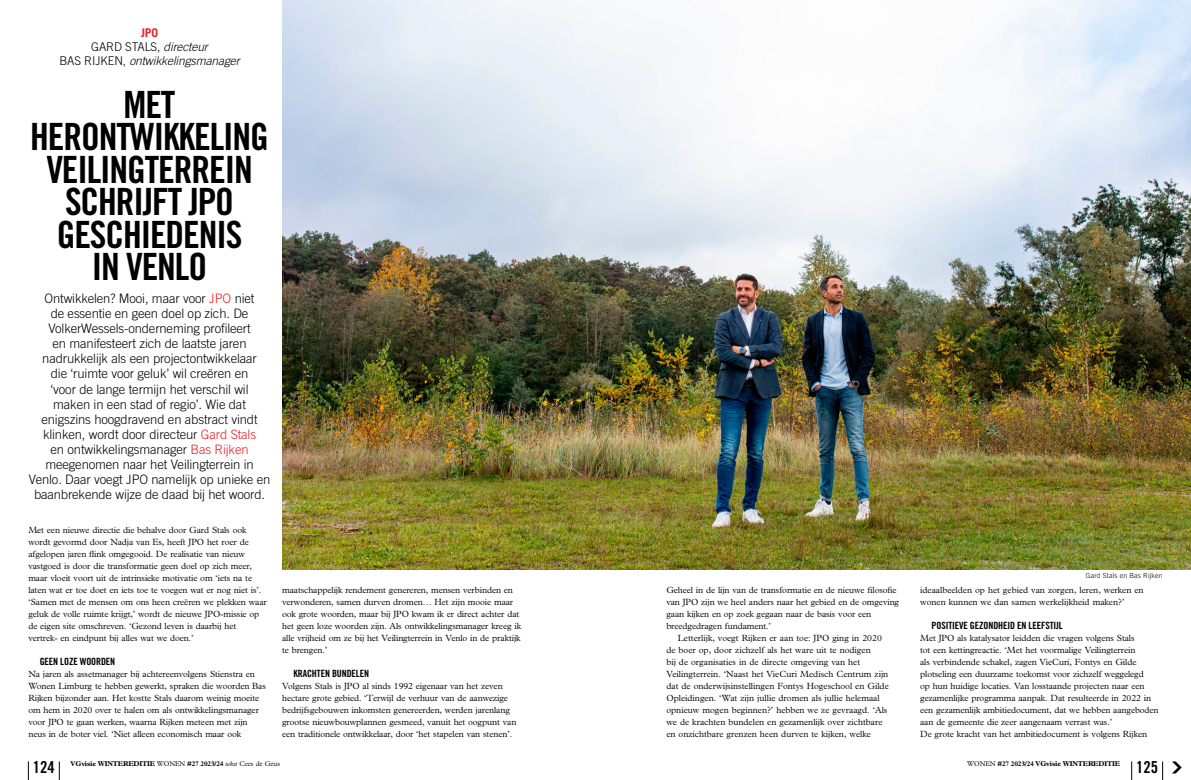
<style>
.page{position:relative;width:1191px;height:780px;background:#fff}
.page>*{position:absolute;margin:0;border:0;box-sizing:border-box;transform-origin:0 0}
.t1{font:37.5px/32.5px "Trade Gothic Bold Cond Twenty";letter-spacing:-.03em;color:#000;text-align:center}
.t2{font:16.5px "Trade Gothic Bold Cond Twenty";color:#000}
.t3{font:300 13px/15px "Trade Gothic";letter-spacing:-.01em;color:#000;text-align:center}
.t4{font:italic 300 12px/14px "Trade Gothic";letter-spacing:-.01em;color:#000;text-align:center}
.t5{font:10px "Trade Gothic Bold Cond Twenty";letter-spacing:-.01em;color:#000}
.t6{font:300 9px/12px "M Plantin";letter-spacing:-.01em;color:#000}
.t7{font:700 7px "M Plantin";letter-spacing:-.02em;color:#000}
.t8{font:300 7px "Trade Gothic";letter-spacing:.02em;color:#000}
.s1{font-weight:700;font-style:normal;color:#ed1d24}
.s2{font-style:normal}
.s3{color:#ed1d24}
.s4{font-weight:300}
.s5{font-weight:300;font-style:italic}
</style>
<div class="page">
<img style="left:282px;top:0;width:909px;height:569px">
<svg style="left:1172px;top:761px;width:9px;height:12px"></svg>
<svg style="left:28px;top:761px;width:1px;height:19px"></svg>
<svg style="left:59px;top:761px;width:1px;height:19px"></svg>
<svg style="left:1162px;top:761px;width:1px;height:19px"></svg>
<svg style="left:1131px;top:761px;width:1px;height:19px"></svg>
<h3 class="t4" style="left:59px;top:26px;width:182px"><span class="s1">JPO<br></span><span class="s2">GARD STALS,</span> directeur<br><span class="s2">BAS RIJKEN,</span> ontwikkelingsmanager</h3>
<h1 class="t1" style="left:30px;top:88px;width:240px">MET<br>HERONTWIKKELING<br>VEILINGTERREIN<br>SCHRIJFT JPO<br>GESCHIEDENIS<br>IN VENLO</h1>
<p class="t3" style="left:29px;top:291px;width:243px">Ontwikkelen? Mooi, maar voor <span class="s3">JPO</span> niet<br>de essentie en geen doel op zich. De VolkerWessels-onderneming profileert<br>en manifesteert zich de laatste jaren nadrukkelijk als een projectontwikkelaar<br>die ‘ruimte voor geluk’ wil creëren en<br>‘voor de lange termijn het verschil wil<br>maken in een stad of regio’. Wie dat enigszins hoogdravend en abstract vindt klinken, wordt door directeur <span class="s3">Gard Stals<br></span>en ontwikkelingsmanager <span class="s3">Bas Rijken </span>meegenomen naar het Veilingterrein in Venlo. Daar voegt JPO namelijk op unieke en baanbrekende wijze de daad bij het woord.</p>
<p class="t6" style="left:28px;top:524px;width:240px">Met een nieuwe directie die behalve door Gard Stals ook wordt gevormd door Nadja van Es, heeft JPO het roer de afgelopen jaren flink omgegooid. De realisatie van nieuw vastgoed is door die transformatie geen doel op zich meer, maar vloeit voort uit de intrinsieke motivatie om ‘iets na te laten wat er toe doet en iets toe te voegen wat er nog niet is’. ‘Samen met de mensen om ons heen creëren we plekken waar geluk de volle ruimte krijgt,’ wordt de nieuwe JPO-missie op de eigen site omschreven. ‘Gezond leven is daarbij het vertrek- en eindpunt bij alles wat we doen.’</p>
<p class="t5" style="left:40px;top:655px;width:77px">GEEN LOZE WOORDEN</p>
<p class="t6" style="left:28px;top:668px;width:239px">Na jaren als assetmanager bij achtereenvolgens Stienstra en Wonen Limburg te hebben gewerkt, spraken die woorden Bas Rijken bijzonder aan. Het kostte Stals daarom weinig moeite om hem in 2020 over te halen om als ontwikkelingsmanager voor JPO te gaan werken, waarna Rijken meteen met zijn neus in de boter viel. ‘Niet alleen economisch maar ook</p>
<p class="t6" style="left:282px;top:584px;width:240px">maatschappelijk rendement genereren, mensen verbinden en verwonderen, samen durven dromen… Het zijn mooie maar ook grote woorden, maar bij JPO kwam ik er direct achter dat het geen loze woorden zijn. Als ontwikkelingsmanager kreeg ik alle vrijheid om ze bij het Veilingterrein in Venlo in de praktijk te brengen.’</p>
<p class="t5" style="left:293px;top:667px;width:77px">KRACHTEN BUNDELEN</p>
<p class="t6" style="left:282px;top:680px;width:236px">Volgens Stals is JPO al sinds 1992 eigenaar van het zeven hectare grote gebied. ‘Terwijl de verhuur van de aanwezige bedrijfsgebouwen inkomsten genereerden, werden jarenlang grootse nieuwbouwplannen gesmeed, vanuit het oogpunt van een traditionele ontwikkelaar, door ‘het stapelen van stenen’.</p>
<p class="t6" style="left:666px;top:584px;width:232px">Geheel in de lijn van de transformatie en de nieuwe filosofie</p>
<p class="t6" style="left:666px;top:596px;width:234px">van JPO zijn we heel anders naar het gebied en de omgeving</p>
<p class="t6" style="left:666px;top:608px;width:206px">gaan kijken en op zoek gegaan naar de basis voor een</p>
<p class="t6" style="left:666px;top:620px;width:106px">breedgedragen fundament.’</p>
<p class="t6" style="left:677px;top:632px;width:206px">Letterlijk, voegt Rijken er aan toe: JPO ging in 2020</p>
<p class="t6" style="left:666px;top:644px;width:206px">de boer op, door zichzelf als het ware uit te nodigen</p>
<p class="t6" style="left:666px;top:656px;width:195px">bij de organisaties in de directe omgeving van het</p>
<p class="t6" style="left:666px;top:668px;width:223px">Veilingterrein. ‘Naast het VieCuri Medisch Centrum zijn</p>
<p class="t6" style="left:666px;top:680px;width:224px">dat de onderwijsinstellingen Fontys Hogeschool en Gilde</p>
<p class="t6" style="left:666px;top:692px;width:215px">Opleidingen. ‘Wat zijn jullie dromen als jullie helemaal</p>
<p class="t6" style="left:666px;top:704px;width:223px">opnieuw mogen beginnen?’ hebben we ze gevraagd. ‘Als</p>
<p class="t6" style="left:666px;top:716px;width:218px">we de krachten bundelen en gezamenlijk over zichtbare</p>
<p class="t6" style="left:666px;top:728px;width:206px">en onzichtbare grenzen heen durven te kijken, welke</p>
<p class="t8" style="left:1085px;top:571px;width:78px">Gard Stals en Bas Rijken</p>
<p class="t6" style="left:920px;top:584px;width:225px">ideaalbeelden op het gebied van zorgen, leren, werken en wonen kunnen we dan samen werkelijkheid maken?’</p>
<p class="t5" style="left:931px;top:619px;width:133px">POSITIEVE GEZONDHEID EN LEEFSTIJL</p>
<p class="t6" style="left:920px;top:632px;width:240px">Met JPO als katalysator leidden die vragen volgens Stals<br>tot een kettingreactie. ‘Met het voormalige Veilingterrein<br>als verbindende schakel, zagen VieCuri, Fontys en Gilde plotseling een duurzame toekomst voor zichzelf weggelegd<br>op hun huidige locaties. Van losstaande projecten naar een gezamenlijke programma aanpak. Dat resulteerde in 2022 in een gezamenlijk ambitiedocument, dat we hebben aangeboden aan de gemeente die zeer aangenaam verrast was.’<br>De grote kracht van het ambitiedocument is volgens Rijken</p>
<h2 class="t2" style="left:33px;top:757px;width:23px">124</h2>
<p class="t7" style="left:71px;top:759px;width:211px">VGVISIE WINTEREDITIE <span class="s4">wonen</span> #27 2023/24 <span class="s5">tekst</span> <span class="s4">Cees de Geus</span></p>
<p class="t7" style="left:967px;top:759px;width:154px"><span class="s4">wonen</span> #27 2023/24 VGVISIE WINTEREDITIE</p>
<h2 class="t2" style="left:1136px;top:757px;width:23px">125</h2>
</div>
